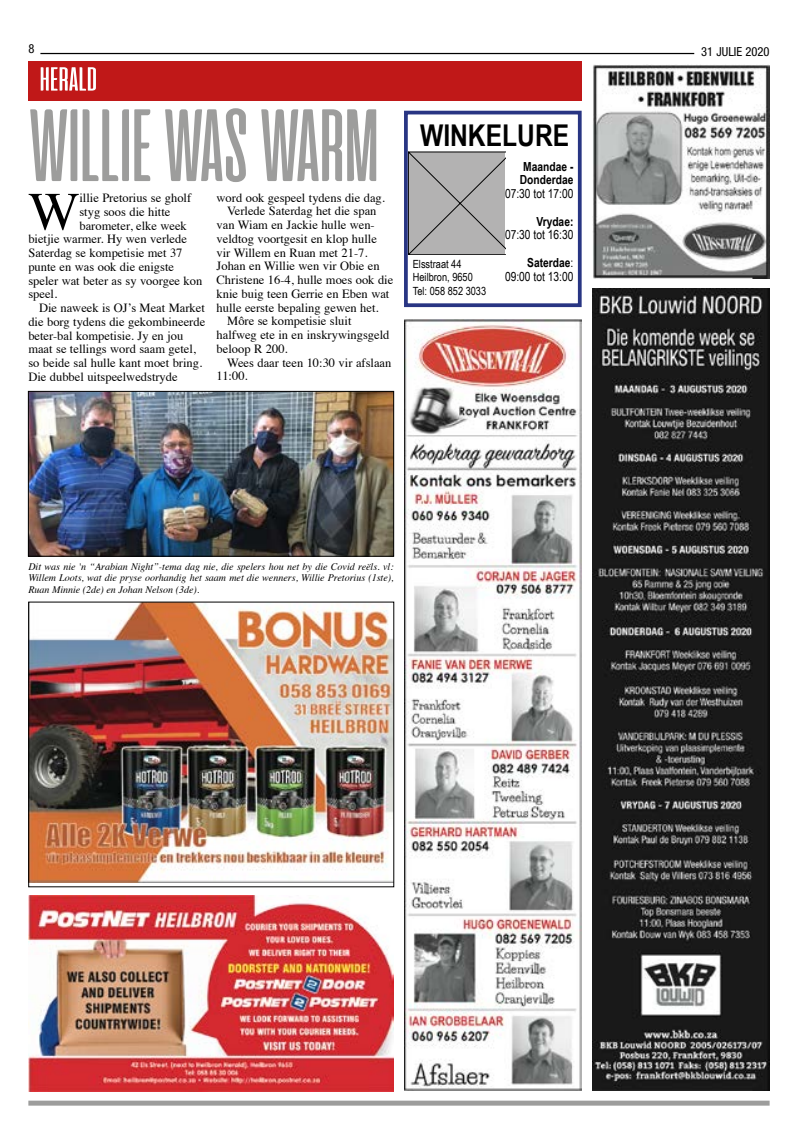
<style>
.page{position:relative;width:798px;height:1134px;background:#fff}
.page>*{position:absolute;margin:0;border:0;box-sizing:border-box;transform-origin:0 0}
.t1{font:102.5px "Cinematografica";color:#9d9d9c}
.t2{font:54.12px "Times";color:#000}
.t3{font:700 30px "Arial Narrow";color:#000}
.t4{font:12.5px "Times";color:#000}
.t5{font:12.5px/13.8px "Arial Narrow";color:#000;text-align:right}
.t6{font:700 12.5px/13.8px "Arial Narrow";color:#000}
.t7{font:condensed 12.5px "Helvetica Neue LT Std";color:#000}
.t8{font:11.25px/13.5px "Arial Narrow";color:#000}
.t9{font:italic 10px/11.2px "Times";color:#000;text-align:justify}
.s1{font-weight:700}
</style>
<div class="page">
<hr style="left:40px;top:53px;width:654px;height:1px;background:#000">
<div style="left:28px;top:1101px;width:741px;height:5px;background:#9d9d9c"></div>
<div style="left:28px;top:61px;width:553px;height:39px;background:#c01818"></div>
<svg style="left:41px;top:67px;width:55px;height:24px"></svg>
<img style="left:592px;top:289px;width:177px;height:801px">
<img style="left:28px;top:895px;width:365px;height:197px">
<div style="left:404px;top:111px;width:177px;height:196px;border:4px solid #283583"></div>
<svg style="left:408px;top:152px;width:97px;height:103px;background:#aaa9a9"></svg>
<img style="left:30px;top:604px;width:362px;height:278px">
<img style="left:30px;top:393px;width:362px;height:161px">
<div style="left:28px;top:391px;width:366px;height:165px;border:1px solid #000"></div>
<img style="left:593px;top:65px;width:176px;height:213px">
<img style="left:404px;top:319px;width:177px;height:772px">
<p class="t7" style="left:28px;top:41px;width:7px">8</p>
<h1 class="t1" style="left:30px;top:91px;width:350px">WILLIE WAS WARM</h1>
<h2 class="t2" style="left:28px;top:161px;width:53px">W</h2>
<p class="t4" style="left:79px;top:186px;width:113px">illie Pretorius se gholf</p>
<p class="t4" style="left:216px;top:186px;width:170px">word ook gespeel tydens die dag.</p>
<p class="t4" style="left:227px;top:199px;width:151px">Verlede Saterdag het die span</p>
<p class="t4" style="left:216px;top:213px;width:160px">van Wiam en Jackie hulle wen-</p>
<p class="t4" style="left:216px;top:227px;width:162px">veldtog voortgesit en klop hulle</p>
<p class="t4" style="left:216px;top:241px;width:152px">vir Willem en Ruan met 21-7.</p>
<p class="t4" style="left:216px;top:254px;width:164px">Johan en Willie wen vir Obie en</p>
<p class="t4" style="left:216px;top:268px;width:178px">Christene 16-4, hulle moes ook die</p>
<p class="t4" style="left:216px;top:282px;width:174px">knie buig teen Gerrie en Eben wat</p>
<p class="t4" style="left:216px;top:296px;width:163px">hulle eerste bepaling gewen het.</p>
<p class="t4" style="left:227px;top:309px;width:126px">Môre se kompetisie sluit</p>
<p class="t4" style="left:216px;top:323px;width:174px">halfweg ete in en inskrywingsgeld</p>
<p class="t4" style="left:216px;top:337px;width:73px">beloop R 200.</p>
<p class="t4" style="left:227px;top:351px;width:166px">Wees daar teen 10:30 vir afslaan</p>
<p class="t4" style="left:216px;top:364px;width:33px">11:00.</p>
<p class="t4" style="left:79px;top:200px;width:92px">styg soos die hitte</p>
<p class="t4" style="left:79px;top:214px;width:109px">barometer, elke week</p>
<p class="t4" style="left:28px;top:227px;width:160px">bietjie warmer. Hy wen verlede</p>
<p class="t4" style="left:28px;top:241px;width:155px">Saterdag se kompetisie met 37</p>
<p class="t4" style="left:28px;top:255px;width:147px">punte en was ook die enigste</p>
<p class="t4" style="left:28px;top:269px;width:175px">speler wat beter as sy voorgee kon</p>
<p class="t4" style="left:28px;top:282px;width:30px">speel.</p>
<p class="t4" style="left:39px;top:296px;width:167px">Die naweek is OJ’s Meat Market</p>
<p class="t4" style="left:28px;top:310px;width:178px">die borg tydens die gekombineerde</p>
<p class="t4" style="left:28px;top:324px;width:156px">beter-bal kompetisie. Jy en jou</p>
<p class="t4" style="left:28px;top:337px;width:169px">maat se tellings word saam getel,</p>
<p class="t4" style="left:28px;top:351px;width:175px">so beide sal hulle kant moet bring.</p>
<p class="t4" style="left:28px;top:365px;width:151px">Die dubbel uitspeelwedstryde</p>
<h3 class="t3" style="left:420px;top:113px;width:150px">WINKELURE</h3>
<p class="t8" style="left:412px;top:257px;width:75px">Elsstraat 44<br>Heilbron, 9650<br>Tel: 058 852 3033</p>
<p class="t6" style="left:519px;top:159px;width:55px">Maandae -<br>Donderdae</p>
<p class="t5" style="left:505px;top:187px;width:70px">07:30 tot 17:00</p>
<p class="t6" style="left:536px;top:214px;width:39px">Vrydae:</p>
<p class="t5" style="left:505px;top:228px;width:70px">07:30 tot 16:30</p>
<p class="t5" style="left:505px;top:256px;width:70px"><span class="s1">Saterdae</span>:<br>09:00 tot 13:00</p>
<p class="t9" style="left:28px;top:560px;width:366px">Dit was nie 'n “Arabian Night”-tema dag nie, die spelers hou net by die Covid reëls. vl:<br>Willem Loots, wat die pryse oorhandig het saam met die wenners, Willie Pretorius (1ste), Ruan Minnie (2de) en Johan Nelson (3de).</p>
<p class="t7" style="left:701px;top:45px;width:70px">31 JULIE 2020</p>
</div>
